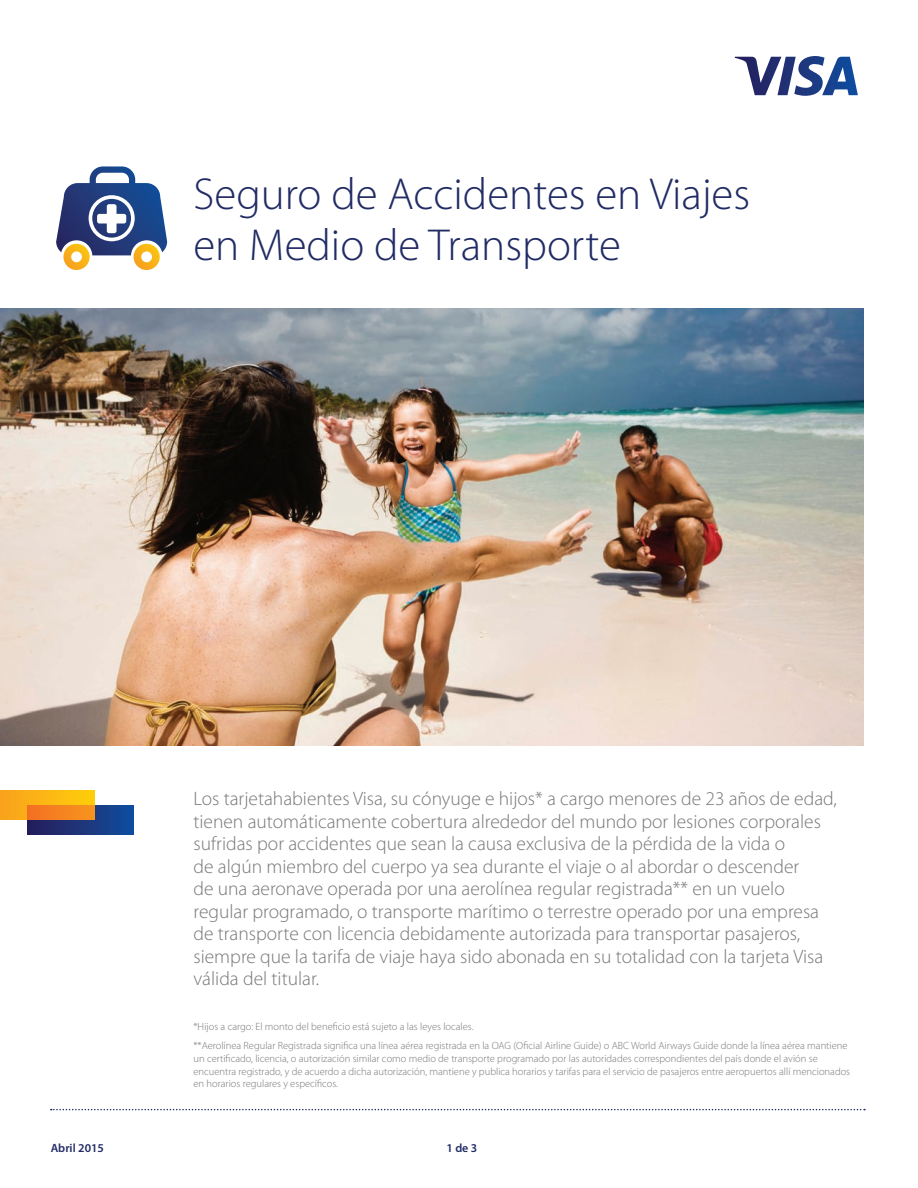
<style>
.page{position:relative;width:918px;height:1188px;background:#fff}
.page>*{position:absolute;margin:0;border:0;box-sizing:border-box;transform-origin:0 0}
.t1{font:300 45px/51px "Myriad Pro";color:#212b64}
.t2{font:300 19.5px/22.5px "Myriad Pro";color:#787779}
.t3{font:600 12px "Myriad Pro";color:#212b64}
.t4{font:300 10.5px/12.8px "Myriad Pro";color:#787779}
</style>
<div class="page">
<svg style="left:51px;top:1109px;width:814px;height:1px"></svg>
<svg style="left:735px;top:56px;width:123px;height:40px"></svg>
<div style="left:27px;top:805px;width:106px;height:30px;background:linear-gradient(to right,#271d59,#114c9c)"></div>
<div style="left:0;top:791px;width:94px;height:29px;background:linear-gradient(to right,#f9a21e,#ffcd0a)"></div>
<svg style="left:27px;top:805px;width:67px;height:15px"></svg>
<img style="left:0;top:309px;width:864px;height:436px">
<svg style="left:56px;top:166px;width:111px;height:104px"></svg>
<p class="t1" style="left:194px;top:170px;width:558px">Seguro de Accidentes en Viajes en Medio de Transporte</p>
<p class="t2" style="left:194px;top:788px;width:645px">Los tarjetahabientes Visa, su cónyuge e hijos* a cargo menores de 23 años de edad, tienen automáticamente cobertura alrededor del mundo por lesiones corporales sufridas por accidentes que sean la causa exclusiva de la pérdida de la vida o<br>de algún miembro del cuerpo ya sea durante el viaje o al abordar o descender<br>de una aeronave operada por una aerolínea regular registrada** en un vuelo regular programado, o transporte marítimo o terrestre operado por una empresa de transporte con licencia debidamente autorizada para transportar pasajeros, siempre que la tarifa de viaje haya sido abonada en su totalidad con la tarjeta Visa válida del titular.</p>
<p class="t4" style="left:194px;top:1016px;width:656px;line-height:19.5px">*Hijos a cargo: El monto del beneficio está sujeto a las leyes locales.<br>**Aerolínea Regular Registrada significa una línea aérea registrada en la OAG (Oficial Airline Guide) o ABC World Airways Guide donde la línea aérea mantiene</p>
<p class="t4" style="left:194px;top:1052px;width:658px">un certificado, licencia, o autorización similar como medio de transporte programado por las autoridades correspondientes del país donde el avión se encuentra registrado, y de acuerdo a dicha autorización, mantiene y publica horarios y tarifas para el servicio de pasajeros entre aeropuertos allí mencionados en horarios regulares y específicos.</p>
<p class="t3" style="left:51px;top:1141px;width:55px">Abril 2015</p>
<p class="t3" style="left:446px;top:1141px;width:32px">1 de 3</p>
</div>
